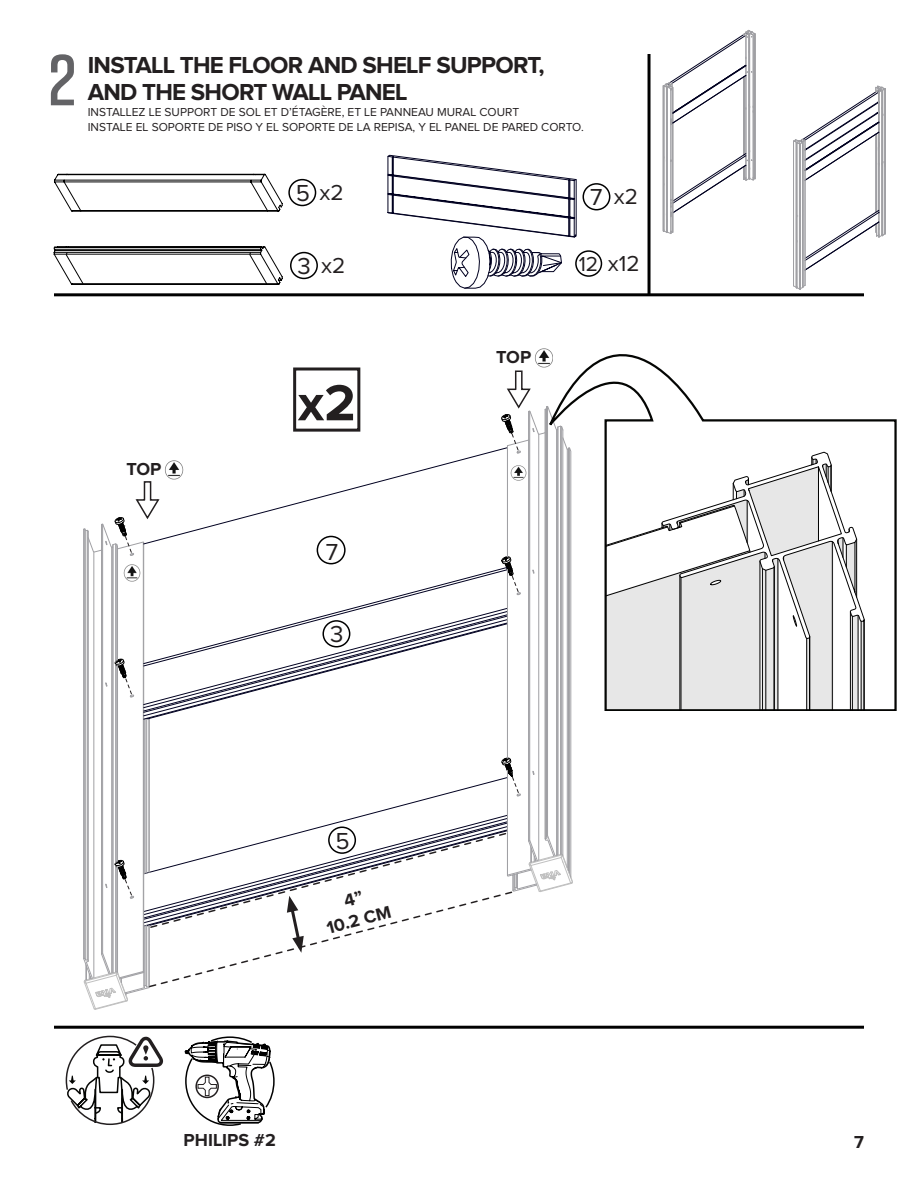
<style>
.page{position:relative;width:918px;height:1188px;background:#fff}
.page>*{position:absolute;margin:0;border:0;box-sizing:border-box;transform-origin:0 0}
.Jumbo_Heading{font:600 72px "Rift";color:#636366}
.t1{font:700 52.5px "Proxima Nova";color:#231f20}
.t2{font:700 24px "Proxima Nova";letter-spacing:-.03em;color:#231f20}
.t3{font:24px "Proxima Nova";color:#231f20}
.Body_Paragraph{font:22.5px "Proxima Nova";color:#231f20}
.t4{font:700 18px "Proxima Nova";color:#231f20}
.t5{font:12px "Proxima Nova";color:#231f20}
.s1{font-size:24px}
.s2{font-size:21px}
</style>
<div class="page">
<svg style="left:793px;top:85px;width:93px;height:205px"></svg>
<svg style="left:663px;top:30px;width:93px;height:204px"></svg>
<hr style="left:54px;top:293px;width:810px;height:3px;background:#000">
<hr style="left:54px;top:1026px;width:810px;height:3px;background:#000">
<hr style="left:648px;top:54px;width:3px;height:241px;background:#000">
<svg style="left:65px;top:1035px;width:98px;height:91px"></svg>
<svg style="left:573px;top:354px;width:323px;height:357px"></svg>
<svg style="left:54px;top:173px;width:229px;height:39px"></svg>
<svg style="left:53px;top:246px;width:230px;height:39px"></svg>
<div style="left:290px;top:252px;width:28px;height:27px;border:2px solid #000;border-radius:50%"></div>
<div style="left:288px;top:179px;width:28px;height:27px;border:2px solid #000;border-radius:50%"></div>
<div style="left:293px;top:368px;width:67px;height:64px;border:3px solid #231f20"></div>
<div style="left:583px;top:183px;width:27px;height:27px;border:2px solid #000;border-radius:50%"></div>
<svg style="left:607px;top:457px;width:258px;height:254px"></svg>
<div style="left:575px;top:250px;width:27px;height:27px;border:2px solid #000;border-radius:50%"></div>
<svg style="left:387px;top:155px;width:190px;height:134px"></svg>
<svg style="left:184px;top:1025px;width:91px;height:101px"></svg>
<div style="left:195px;top:1075px;width:24px;height:23px;border:2px solid #231f20;border-radius:50%"></div>
<img style="left:535px;top:349px;width:18px;height:19px">
<svg style="left:83px;top:370px;width:490px;height:640px"></svg>
<p class="Jumbo_Heading" style="left:48px;top:29px;width:30px">2</p>
<p class="t2" style="left:88px;top:54px;width:458px">INSTALL THE FLOOR AND SHELF SUPPORT,</p>
<p class="t2" style="left:88px;top:81px;width:321px">AND THE SHORT WALL PANEL</p>
<p class="t5" style="left:88px;top:106px;width:433px">INSTALLEZ LE SUPPORT DE SOL ET D’ÉTAGÈRE, ET LE PANNEAU MURAL COURT</p>
<p class="t5" style="left:88px;top:122px;width:498px">INSTALE EL SOPORTE DE PISO Y EL SOPORTE DE LA REPISA, Y EL PANEL DE PARED CORTO.</p>
<p class="t4" style="left:126px;top:461px;width:37px">TOP</p>
<p class="Body_Paragraph" style="left:296px;top:182px;width:49px"><span class="s1">5</span> x2</p>
<p class="Body_Paragraph" style="left:298px;top:255px;width:49px"><span class="s1">3</span> x2</p>
<p class="t1" style="left:298px;top:379px;width:59px">x2</p>
<p class="t3" style="left:326px;top:541px;width:14px">7</p>
<p class="t3" style="left:330px;top:623px;width:15px">3</p>
<p class="t3" style="left:336px;top:830px;width:16px">5</p>
<p class="t4" style="left:325px;top:920px;width:67px;rotate:-15deg">10.2 CM</p>
<p class="t4" style="left:184px;top:1131px;width:94px">PHILIPS #2</p>
<p class="t4" style="left:496px;top:349px;width:37px">TOP</p>
<p class="t3" style="left:590px;top:186px;width:14px">7</p>
<p class="Body_Paragraph" style="left:614px;top:186px;width:26px">x2</p>
<p class="Body_Paragraph" style="left:579px;top:253px;width:62px"><span class="s2">12</span> x12</p>
<h3 class="t4" style="left:854px;top:1134px;width:11px">7</h3>
</div>
